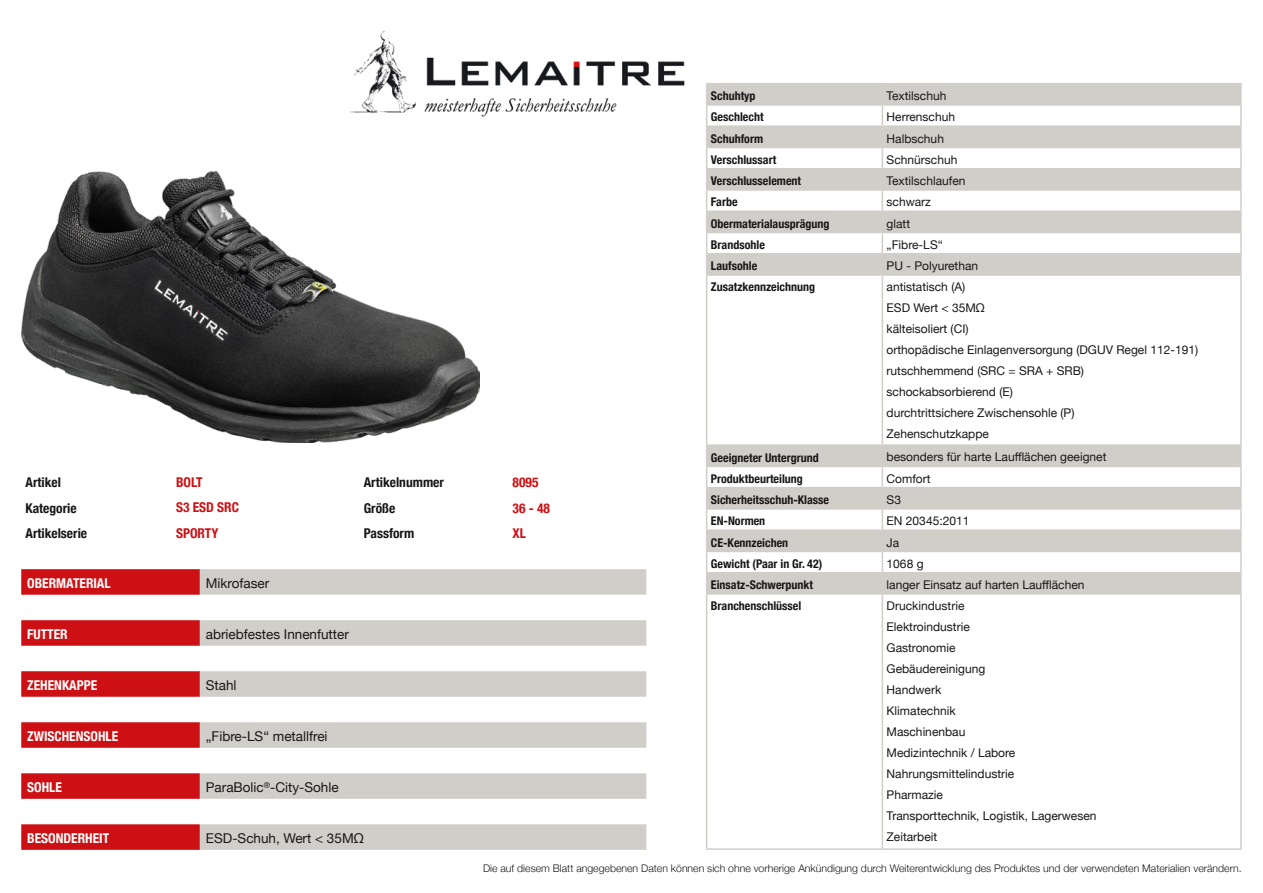
<style>
.page{position:relative;width:1263px;height:893px;background:#fff}
.page>*{position:absolute;margin:0;border:0;box-sizing:border-box;transform-origin:0 0}
.t1{font:13.5px "Helvetica Neue";color:#181716}
.t2{font:700 condensed 13.5px "Helvetica Neue";color:#fff}
.t3{font:700 condensed 13.5px "Helvetica Neue";color:#181716}
.t4{font:700 condensed 13.5px "Helvetica Neue";color:#cd1013}
.t5{font:12px "Helvetica Neue";color:#181716}
.t6{font:700 condensed 12px "Helvetica Neue";color:#181716}
.t7{font:300 10.5px "Helvetica Neue";color:#181716}
</style>
<div class="page">
<img style="left:350px;top:32px;width:335px;height:85px">
<img style="left:21px;top:171px;width:459px;height:272px">
<svg style="left:707px;top:276px;width:533px;height:317px"></svg>
<hr style="left:706px;top:593px;width:176px;height:2px;background:#d1ceca">
<hr style="left:706px;top:595px;width:1px;height:253px;background:#d1ceca">
<hr style="left:882px;top:593px;width:360px;height:2px;background:#d1ceca">
<hr style="left:882px;top:595px;width:1px;height:253px;background:#d1ceca">
<hr style="left:1240px;top:595px;width:2px;height:253px;background:#d1ceca">
<hr style="left:706px;top:848px;width:176px;height:2px;background:#d1ceca">
<hr style="left:882px;top:848px;width:360px;height:2px;background:#d1ceca">
<hr style="left:1240px;top:276px;width:2px;height:168px;background:#d1ceca">
<hr style="left:706px;top:83px;width:176px;height:1px;background:#d1ceca">
<hr style="left:882px;top:83px;width:360px;height:1px;background:#d1ceca">
<svg style="left:706px;top:84px;width:536px;height:190px"></svg>
<hr style="left:1240px;top:254px;width:2px;height:20px;background:#d1ceca">
<hr style="left:882px;top:274px;width:360px;height:2px;background:#d1ceca">
<hr style="left:882px;top:444px;width:360px;height:2px;background:#d1ceca">
<hr style="left:1240px;top:446px;width:2px;height:20px;background:#d1ceca">
<hr style="left:706px;top:466px;width:176px;height:1px;background:#d1ceca">
<hr style="left:882px;top:466px;width:360px;height:1px;background:#d1ceca">
<hr style="left:1240px;top:467px;width:2px;height:20px;background:#d1ceca">
<hr style="left:706px;top:487px;width:176px;height:1px;background:#d1ceca">
<hr style="left:882px;top:487px;width:360px;height:1px;background:#d1ceca">
<hr style="left:1240px;top:488px;width:2px;height:20px;background:#d1ceca">
<hr style="left:706px;top:508px;width:176px;height:2px;background:#d1ceca">
<hr style="left:882px;top:508px;width:360px;height:2px;background:#d1ceca">
<svg style="left:1240px;top:510px;width:2px;height:19px"></svg>
<hr style="left:706px;top:529px;width:176px;height:2px;background:#d1ceca">
<hr style="left:882px;top:529px;width:360px;height:2px;background:#d1ceca">
<hr style="left:1240px;top:531px;width:2px;height:20px;background:#d1ceca">
<hr style="left:706px;top:551px;width:176px;height:1px;background:#d1ceca">
<hr style="left:882px;top:551px;width:360px;height:1px;background:#d1ceca">
<hr style="left:1240px;top:552px;width:2px;height:20px;background:#d1ceca">
<hr style="left:706px;top:572px;width:176px;height:1px;background:#d1ceca">
<svg style="left:706px;top:446px;width:1px;height:147px"></svg>
<hr style="left:882px;top:572px;width:360px;height:1px;background:#d1ceca">
<svg style="left:882px;top:446px;width:1px;height:147px"></svg>
<hr style="left:1240px;top:573px;width:2px;height:20px;background:#d1ceca">
<hr style="left:706px;top:274px;width:176px;height:2px;background:#d1ceca">
<hr style="left:706px;top:276px;width:1px;height:168px;background:#d1ceca">
<hr style="left:882px;top:276px;width:1px;height:168px;background:#d1ceca">
<hr style="left:706px;top:444px;width:176px;height:2px;background:#d1ceca">
<svg style="left:21px;top:569px;width:179px;height:281px;fill:#cd1013"></svg>
<svg style="left:200px;top:569px;width:446px;height:281px;fill:#d1ceca"></svg>
<p class="t3" style="left:26px;top:471px;width:37px">Artikel</p>
<p class="t4" style="left:176px;top:471px;width:28px">BOLT</p>
<p class="t3" style="left:26px;top:497px;width:53px">Kategorie</p>
<p class="t4" style="left:176px;top:496px;width:64px">S3 ESD SRC</p>
<p class="t3" style="left:26px;top:522px;width:63px">Artikelserie</p>
<p class="t4" style="left:176px;top:522px;width:44px">SPORTY</p>
<p class="t2" style="left:27px;top:572px;width:85px">OBERMATERIAL</p>
<p class="t1" style="left:206px;top:573px;width:65px">Mikrofaser</p>
<p class="t3" style="left:364px;top:471px;width:82px">Artikelnummer</p>
<p class="t4" style="left:513px;top:471px;width:27px">8095</p>
<p class="t3" style="left:364px;top:497px;width:33px">Größe</p>
<p class="t4" style="left:513px;top:497px;width:39px">36 - 48</p>
<p class="t3" style="left:364px;top:522px;width:52px">Passform</p>
<p class="t4" style="left:513px;top:522px;width:15px">XL</p>
<p class="t2" style="left:27px;top:623px;width:42px">FUTTER</p>
<p class="t1" style="left:206px;top:624px;width:145px">abriebfestes Innenfutter</p>
<p class="t2" style="left:27px;top:674px;width:71px">ZEHENKAPPE</p>
<p class="t1" style="left:206px;top:675px;width:32px">Stahl</p>
<p class="t2" style="left:27px;top:725px;width:93px">ZWISCHENSOHLE</p>
<p class="t1" style="left:206px;top:727px;width:123px">„Fibre-LS“ metallfrei</p>
<p class="t2" style="left:27px;top:776px;width:36px">SOHLE</p>
<p class="t1" style="left:206px;top:778px;width:134px">ParaBolic<sup>®</sup>-City-Sohle</p>
<p class="t2" style="left:27px;top:827px;width:83px">BESONDERHEIT</p>
<p class="t1" style="left:206px;top:829px;width:159px">ESD-Schuh, Wert &lt; 35MΩ</p>
<p class="t6" style="left:711px;top:86px;width:46px">Schuhtyp</p>
<p class="t5" style="left:887px;top:87px;width:61px">Textilschuh</p>
<p class="t6" style="left:711px;top:107px;width:54px">Geschlecht</p>
<p class="t5" style="left:887px;top:108px;width:70px">Herrenschuh</p>
<p class="t6" style="left:711px;top:128px;width:54px">Schuhform</p>
<p class="t5" style="left:887px;top:130px;width:59px">Halbschuh</p>
<p class="t6" style="left:711px;top:150px;width:67px">Verschlussart</p>
<p class="t5" style="left:887px;top:151px;width:72px">Schnürschuh</p>
<p class="t6" style="left:711px;top:171px;width:92px">Verschlusselement</p>
<p class="t5" style="left:887px;top:172px;width:80px">Textilschlaufen</p>
<p class="t6" style="left:711px;top:192px;width:28px">Farbe</p>
<p class="t5" style="left:887px;top:193px;width:46px">schwarz</p>
<p class="t6" style="left:711px;top:213px;width:120px">Obermaterialausprägung</p>
<p class="t5" style="left:887px;top:215px;width:25px">glatt</p>
<p class="t6" style="left:711px;top:235px;width:55px">Brandsohle</p>
<p class="t5" style="left:887px;top:236px;width:58px">„Fibre-LS“</p>
<p class="t6" style="left:711px;top:256px;width:48px">Laufsohle</p>
<p class="t5" style="left:887px;top:257px;width:93px">PU - Polyurethan</p>
<p class="t6" style="left:711px;top:277px;width:106px">Zusatzkennzeichnung</p>
<p class="t5" style="left:887px;top:278px;width:80px">antistatisch (A)</p>
<p class="t5" style="left:887px;top:299px;width:100px">ESD Wert &lt; 35MΩ</p>
<p class="t5" style="left:887px;top:320px;width:83px">kälteisoliert (CI)</p>
<p class="t5" style="left:887px;top:341px;width:313px">orthopädische Einlagenversorgung (DGUV Regel 112-191)</p>
<p class="t5" style="left:887px;top:362px;width:199px">rutschhemmend (SRC = SRA + SRB)</p>
<p class="t5" style="left:887px;top:383px;width:128px">schockabsorbierend (E)</p>
<p class="t5" style="left:887px;top:404px;width:189px">durchtrittsichere Zwischensohle (P)</p>
<p class="t5" style="left:887px;top:425px;width:104px">Zehenschutzkappe</p>
<p class="t6" style="left:711px;top:447px;width:109px">Geeigneter Untergrund</p>
<p class="t5" style="left:887px;top:448px;width:221px">besonders für harte Laufflächen geeignet</p>
<p class="t6" style="left:711px;top:469px;width:93px">Produktbeurteilung</p>
<p class="t5" style="left:887px;top:470px;width:46px">Comfort</p>
<p class="t6" style="left:711px;top:490px;width:120px">Sicherheitsschuh-Klasse</p>
<p class="t5" style="left:887px;top:491px;width:16px">S3</p>
<p class="t6" style="left:711px;top:511px;width:56px">EN-Normen</p>
<p class="t5" style="left:887px;top:512px;width:84px">EN 20345:2011</p>
<p class="t6" style="left:711px;top:532px;width:79px">CE-Kennzeichen</p>
<p class="t5" style="left:887px;top:534px;width:14px">Ja</p>
<p class="t6" style="left:711px;top:554px;width:113px">Gewicht (Paar in Gr. 42)</p>
<p class="t5" style="left:887px;top:555px;width:38px">1068 g</p>
<p class="t6" style="left:711px;top:575px;width:104px">Einsatz-Schwerpunkt</p>
<p class="t5" style="left:887px;top:576px;width:199px">langer Einsatz auf harten Laufflächen</p>
<p class="t6" style="left:711px;top:595px;width:92px">Branchenschlüssel</p>
<p class="t5" style="left:887px;top:597px;width:79px">Druckindustrie</p>
<p class="t5" style="left:887px;top:618px;width:85px">Elektroindustrie</p>
<p class="t5" style="left:887px;top:639px;width:70px">Gastronomie</p>
<p class="t5" style="left:887px;top:660px;width:100px">Gebäudereinigung</p>
<p class="t5" style="left:887px;top:681px;width:56px">Handwerk</p>
<p class="t5" style="left:887px;top:702px;width:70px">Klimatechnik</p>
<p class="t5" style="left:887px;top:723px;width:80px">Maschinenbau</p>
<p class="t5" style="left:887px;top:744px;width:130px">Medizintechnik / Labore</p>
<p class="t5" style="left:887px;top:765px;width:129px">Nahrungsmittelindustrie</p>
<p class="t5" style="left:887px;top:786px;width:58px">Pharmazie</p>
<p class="t5" style="left:887px;top:807px;width:211px">Transporttechnik, Logistik, Lagerwesen</p>
<p class="t5" style="left:887px;top:828px;width:52px">Zeitarbeit</p>
<p class="t7" style="left:483px;top:860px;width:760px">Die auf diesem Blatt angegebenen Daten können sich ohne vorherige Ankündigung durch Weiterentwicklung des Produktes und der verwendeten Materialien verändern.</p>
</div>
